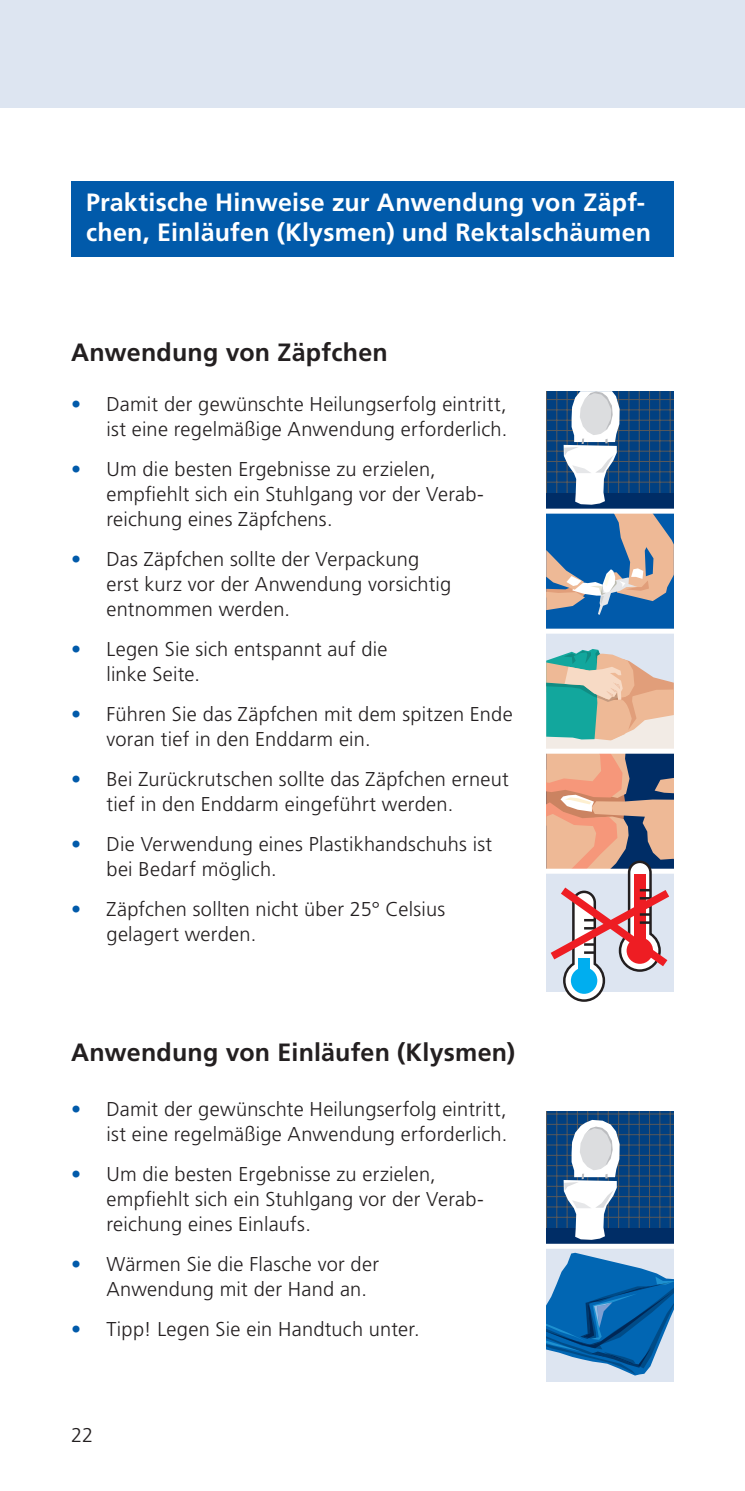
<style>
.page{position:relative;width:745px;height:1491px;background:#fff}
.page>*{position:absolute;margin:0;border:0;box-sizing:border-box;transform-origin:0 0}
.t1{font:700 25px/30px "Frutiger LT Std";letter-spacing:.01em;color:#fff}
.t2{font:700 25px "Frutiger LT Std";letter-spacing:.01em;color:#231f20}
.t3{font:300 20px/25px "Frutiger LT Std";letter-spacing:.01em;color:#231f20}
.s1{font-weight:700;color:#015aaa}
</style>
<div class="page">
<div style="left:0;top:0;width:745px;height:107px;background:#dde5f1"></div>
<div style="left:546px;top:1246px;width:127px;height:135px;background:#dde5f1"></div>
<svg style="left:546px;top:1253px;width:127px;height:122px"></svg>
<div style="left:71px;top:181px;width:602px;height:75px;background:#015aaa"></div>
<div style="left:546px;top:391px;width:127px;height:103px;background:#014081"></div>
<hr style="left:546px;top:391px;width:127px;height:1px;background:#57585a">
<hr style="left:546px;top:399px;width:127px;height:1px;background:#57585a">
<hr style="left:546px;top:409px;width:127px;height:1px;background:#57585a">
<hr style="left:546px;top:420px;width:127px;height:1px;background:#57585a">
<hr style="left:546px;top:430px;width:127px;height:1px;background:#57585a">
<hr style="left:546px;top:440px;width:127px;height:1px;background:#57585a">
<hr style="left:546px;top:451px;width:127px;height:1px;background:#57585a">
<hr style="left:546px;top:461px;width:127px;height:1px;background:#57585a">
<hr style="left:546px;top:471px;width:127px;height:1px;background:#57585a">
<hr style="left:546px;top:482px;width:127px;height:1px;background:#57585a">
<hr style="left:649px;top:391px;width:1px;height:120px;background:#57585a">
<hr style="left:638px;top:391px;width:1px;height:120px;background:#57585a">
<hr style="left:628px;top:391px;width:1px;height:120px;background:#57585a">
<hr style="left:556px;top:391px;width:1px;height:120px;background:#57585a">
<hr style="left:546px;top:391px;width:1px;height:120px;background:#57585a">
<hr style="left:744px;top:391px;width:1px;height:120px;background:#57585a">
<hr style="left:741px;top:391px;width:1px;height:120px;background:#57585a">
<hr style="left:731px;top:391px;width:1px;height:120px;background:#57585a">
<hr style="left:721px;top:391px;width:1px;height:120px;background:#57585a">
<hr style="left:711px;top:391px;width:1px;height:120px;background:#57585a">
<hr style="left:700px;top:391px;width:1px;height:120px;background:#57585a">
<hr style="left:690px;top:391px;width:1px;height:120px;background:#57585a">
<hr style="left:680px;top:391px;width:1px;height:120px;background:#57585a">
<hr style="left:669px;top:391px;width:1px;height:120px;background:#57585a">
<hr style="left:659px;top:391px;width:1px;height:120px;background:#57585a">
<div style="left:546px;top:493px;width:127px;height:18px;background:#002d66"></div>
<svg style="left:563px;top:391px;width:56px;height:114px"></svg>
<svg style="left:547px;top:1112px;width:126px;height:116px;background:#07417e"></svg>
<hr style="left:546px;top:1111px;width:127px;height:1px;background:#57585a">
<hr style="left:546px;top:1113px;width:127px;height:1px;background:#57585a">
<hr style="left:546px;top:1124px;width:127px;height:1px;background:#57585a">
<hr style="left:546px;top:1134px;width:127px;height:1px;background:#57585a">
<hr style="left:546px;top:1144px;width:127px;height:1px;background:#57585a">
<hr style="left:546px;top:1155px;width:127px;height:1px;background:#57585a">
<hr style="left:546px;top:1165px;width:127px;height:1px;background:#57585a">
<hr style="left:546px;top:1175px;width:127px;height:1px;background:#57585a">
<hr style="left:546px;top:1186px;width:127px;height:1px;background:#57585a">
<hr style="left:546px;top:1196px;width:127px;height:1px;background:#57585a">
<hr style="left:546px;top:1206px;width:127px;height:1px;background:#57585a">
<hr style="left:546px;top:1217px;width:127px;height:1px;background:#57585a">
<hr style="left:649px;top:1111px;width:1px;height:135px;background:#57585a">
<hr style="left:638px;top:1111px;width:1px;height:135px;background:#57585a">
<hr style="left:628px;top:1111px;width:1px;height:135px;background:#57585a">
<hr style="left:618px;top:1111px;width:1px;height:135px;background:#57585a">
<hr style="left:608px;top:1111px;width:1px;height:135px;background:#57585a">
<hr style="left:597px;top:1111px;width:1px;height:135px;background:#57585a">
<hr style="left:587px;top:1111px;width:1px;height:135px;background:#57585a">
<hr style="left:577px;top:1111px;width:1px;height:135px;background:#57585a">
<hr style="left:566px;top:1111px;width:1px;height:135px;background:#57585a">
<hr style="left:556px;top:1111px;width:1px;height:135px;background:#57585a">
<hr style="left:546px;top:1111px;width:1px;height:135px;background:#57585a">
<hr style="left:744px;top:1111px;width:1px;height:135px;background:#57585a">
<hr style="left:741px;top:1111px;width:1px;height:135px;background:#57585a">
<hr style="left:731px;top:1111px;width:1px;height:135px;background:#57585a">
<hr style="left:721px;top:1111px;width:1px;height:135px;background:#57585a">
<hr style="left:711px;top:1111px;width:1px;height:135px;background:#57585a">
<hr style="left:700px;top:1111px;width:1px;height:135px;background:#57585a">
<hr style="left:690px;top:1111px;width:1px;height:135px;background:#57585a">
<hr style="left:680px;top:1111px;width:1px;height:135px;background:#57585a">
<hr style="left:669px;top:1111px;width:1px;height:135px;background:#57585a">
<hr style="left:659px;top:1111px;width:1px;height:135px;background:#57585a">
<div style="left:546px;top:1228px;width:127px;height:18px;background:#002d66"></div>
<svg style="left:563px;top:1120px;width:56px;height:120px"></svg>
<div style="left:546px;top:511px;width:127px;height:120px;background:#015aaa"></div>
<svg style="left:546px;top:514px;width:127px;height:101px"></svg>
<div style="left:546px;top:631px;width:127px;height:120px;background:#dde5f1"></div>
<div style="left:546px;top:697px;width:127px;height:54px;background:#f2ebe5"></div>
<svg style="left:546px;top:649px;width:127px;height:91px"></svg>
<div style="left:532px;top:509px;width:160px;height:5px;background:#fff"></div>
<div style="left:532px;top:1244px;width:160px;height:5px;background:#fff"></div>
<div style="left:532px;top:749px;width:160px;height:5px;background:#fff"></div>
<div style="left:532px;top:629px;width:160px;height:5px;background:#fff"></div>
<svg style="left:546px;top:753px;width:128px;height:249px;background:#c4a6a6"></svg>
<p class="t1" style="left:86px;top:187px;width:566px">Praktische Hinweise zur Anwendung von Zäpf&shy;chen, Einläufen (Klysmen) und Rektalschäumen</p>
<p class="t2" style="left:71px;top:338px;width:318px">Anwendung von Zäpfchen</p>
<p class="t3" style="left:71px;top:392px;width:438px;text-align:right"><span class="s1">•</span> Damit der gewünschte Heilungserfolg eintritt, ist eine regelmäßige Anwendung erforderlich.</p>
<p class="t3" style="left:106px;top:457px;width:379px;text-indent:-35px"><span class="s1">•</span> Um die besten Ergebnisse zu erzielen, empfiehlt sich ein Stuhlgang vor der Verab&shy;reichung eines Zäpfchens.</p>
<p class="t3" style="left:106px;top:547px;width:346px;text-indent:-35px"><span class="s1">•</span> Das Zäpfchen sollte der Verpackung erst kurz vor der Anwendung vorsichtig entnommen werden.</p>
<p class="t3" style="left:106px;top:637px;width:282px;text-indent:-35px"><span class="s1">•</span> Legen Sie sich entspannt auf die linke Seite.</p>
<p class="t3" style="left:106px;top:702px;width:408px;text-indent:-35px"><span class="s1">•</span> Führen Sie das Zäpfchen mit dem spitzen Ende voran tief in den Enddarm ein.</p>
<p class="t3" style="left:106px;top:767px;width:404px;text-indent:-35px"><span class="s1">•</span> Bei Zurückrutschen sollte das Zäpfchen erneut tief in den Enddarm eingeführt werden.</p>
<p class="t3" style="left:106px;top:832px;width:387px;text-indent:-35px"><span class="s1">•</span> Die Verwendung eines Plastikhandschuhs ist bei Bedarf möglich.</p>
<p class="t3" style="left:106px;top:897px;width:340px;text-indent:-35px"><span class="s1">•</span> Zäpfchen sollten nicht über 25° Celsius gelagert werden.</p>
<p class="t2" style="left:71px;top:1038px;width:445px">Anwendung von Einläufen (Klysmen)</p>
<p class="t3" style="left:71px;top:1097px;width:438px;text-align:right"><span class="s1">•</span> Damit der gewünschte Heilungserfolg eintritt, ist eine regelmäßige Anwendung erforderlich.</p>
<p class="t3" style="left:106px;top:1162px;width:379px;text-indent:-35px"><span class="s1">•</span> Um die besten Ergebnisse zu erzielen, empfiehlt sich ein Stuhlgang vor der Verab&shy;reichung eines Einlaufs.</p>
<p class="t3" style="left:106px;top:1252px;width:274px;text-indent:-35px"><span class="s1">•</span> Wärmen Sie die Flasche vor der<br>Anwendung mit der Hand an.</p>
<p class="t3" style="left:71px;top:1317px;width:350px"><span class="s1">•</span> Tipp! Legen Sie ein Handtuch unter.</p>
<p class="t3" style="left:71px;top:1423px;width:24px">22</p>
</div>
